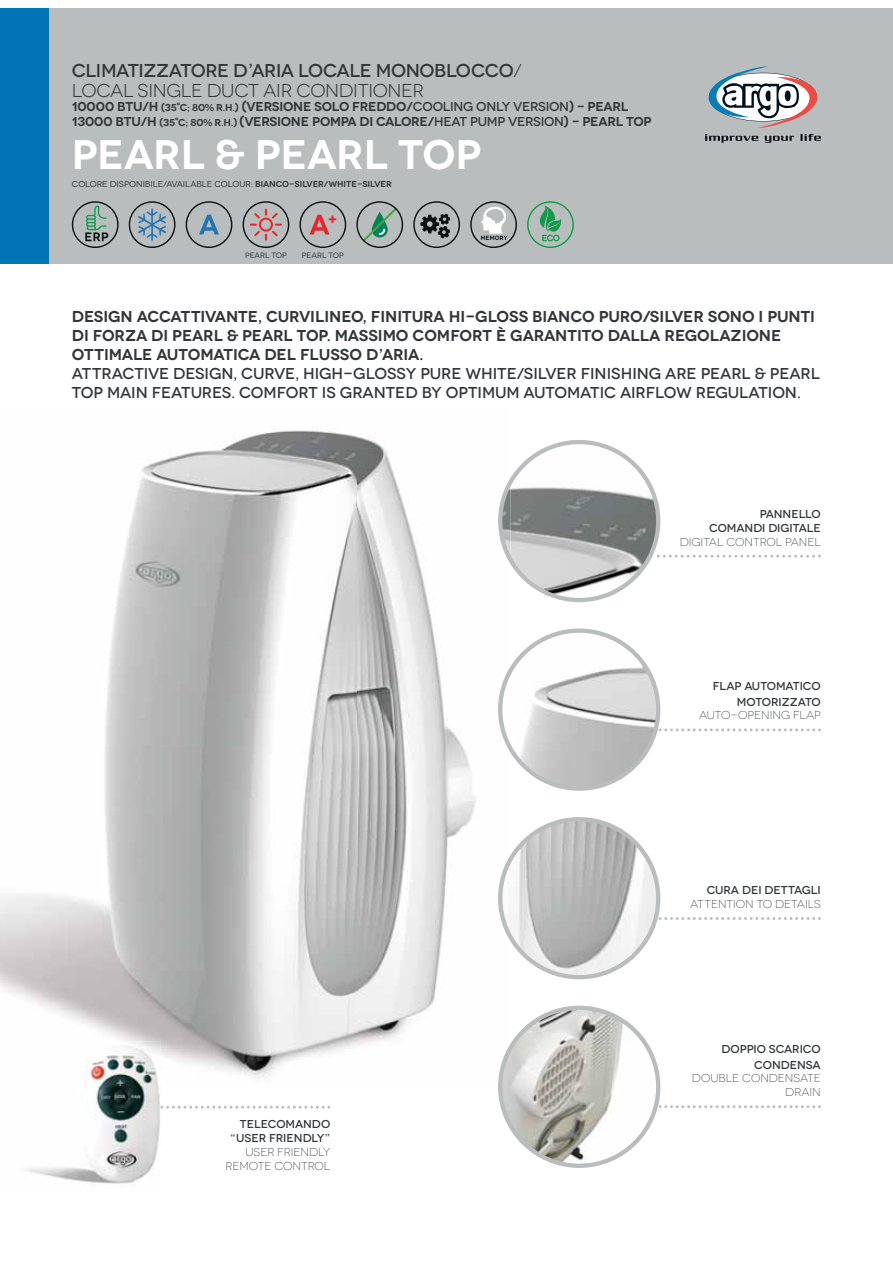
<style>
.page{position:relative;width:893px;height:1263px;background:#fff}
.page>*{position:absolute;margin:0;border:0;box-sizing:border-box;transform-origin:0 0}
.t1{font:600 41.25px "Novecentowide";letter-spacing:-.01em;color:#fff}
.t2{font:500 18.6px/20.1px "Novecentowide";letter-spacing:-.025em;color:#343739}
.t3{font:600 15.75px/18.9px "Novecentowide";letter-spacing:-.005em;color:#343739}
.t4{font:500 15.75px/18.9px "Novecentowide";letter-spacing:-.005em;color:#343739}
.t5{font:600 12.9px/14.2px "Novecentowide";letter-spacing:-.015em;color:#343739}
.t6{font:500 11.4px/13.8px "Novecentowide";letter-spacing:-.005em;color:#343739;text-align:right}
.t7{font:300 11.4px/13.8px "Novecentowide";color:#343739;text-align:right}
.t8{font:8.55px "Novecentowide";color:#343739}
.t9{font:7.8px "Novecentowide";letter-spacing:-.005em;color:#343739}
.s1{font-weight:400}
.s2{font-size:10.05px}
.s3{font-weight:500}
.s4{font-weight:600}
</style>
<div class="page">
<div style="left:0;top:9px;width:893px;height:255px;background:#babdbd"></div>
<img style="left:0;top:430px;width:476px;height:648px">
<svg style="left:498px;top:440px;width:323px;height:163px"></svg>
<svg style="left:708px;top:66px;width:110px;height:62px"></svg>
<svg style="left:705px;top:134px;width:53px;height:9px"></svg>
<svg style="left:764px;top:136px;width:30px;height:7px"></svg>
<svg style="left:800px;top:134px;width:21px;height:7px"></svg>
<svg style="left:299px;top:201px;width:47px;height:47px"></svg>
<svg style="left:186px;top:201px;width:46px;height:47px"></svg>
<svg style="left:129px;top:201px;width:46px;height:47px"></svg>
<svg style="left:470px;top:201px;width:47px;height:47px"></svg>
<svg style="left:413px;top:201px;width:47px;height:47px"></svg>
<svg style="left:527px;top:201px;width:47px;height:47px"></svg>
<svg style="left:72px;top:201px;width:47px;height:47px"></svg>
<svg style="left:243px;top:201px;width:46px;height:47px"></svg>
<svg style="left:356px;top:201px;width:47px;height:47px"></svg>
<img style="left:0;top:1042px;width:161px;height:142px">
<svg style="left:155px;top:1106px;width:175px;height:3px"></svg>
<svg style="left:498px;top:628px;width:323px;height:163px"></svg>
<svg style="left:498px;top:817px;width:323px;height:163px"></svg>
<svg style="left:498px;top:1005px;width:323px;height:163px"></svg>
<div style="left:0;top:9px;width:49px;height:255px;background:#0074b6"></div>
<p class="t2" style="left:72px;top:60px;width:452px">CLIMATIZZATORE D’ARIA LOCALE MONOBLOCCO<span class="s1">/<br>LOCAL SINGLE DUCT AIR CONDITIONER</span></p>
<p class="t5" style="left:72px;top:100px;width:581px">10000 BTU/H <span class="s2">(35°C; 80% R.H.)</span> (VERSIONE SOLO FREDDO/<span class="s3">COOLING ONLY VERSION</span>) - PEARL<br>13000 BTU/H <span class="s2">(35°C; 80% R.H.)</span> (VERSIONE POMPA DI CALORE/<span class="s3">HEAT PUMP VERSION</span>) - PEARL TOP</p>
<h1 class="t1" style="left:72px;top:130px;width:411px">PEARL &amp; PEARL TOP</h1>
<p class="t8" style="left:72px;top:179px;width:321px">COLORE DISPONIBILE/AVAILABLE COLOUR: <span class="s4">BIANCO-SILVER/WHITE-SILVER</span></p>
<p class="t9" style="left:245px;top:251px;width:43px">PEARL TOP</p>
<p class="t9" style="left:302px;top:251px;width:43px">PEARL TOP</p>
<p class="t3" style="left:72px;top:307px;width:745px">DESIGN ACCATTIVANTE, CURVILINEO, FINITURA HI-GLOSS BIANCO PURO/SILVER SONO I PUNTI<br>DI FORZA DI PEARL &amp; PEARL TOP. MASSIMO COMFORT È GARANTITO DALLA REGOLAZIONE<br>OTTIMALE AUTOMATICA DEL FLUSSO D’ARIA.</p>
<p class="t4" style="left:72px;top:364px;width:749px">ATTRACTIVE DESIGN, CURVE, HIGH-GLOSSY PURE WHITE/SILVER FINISHING ARE PEARL &amp; PEARL<br>TOP MAIN FEATURES. COMFORT IS GRANTED BY OPTIMUM AUTOMATIC AIRFLOW REGULATION.</p>
<p class="t6" style="left:709px;top:507px;width:113px">PANNELLO<br>COMANDI DIGITALE</p>
<p class="t7" style="left:680px;top:535px;width:143px">DIGITAL CONTROL PANEL</p>
<p class="t6" style="left:713px;top:679px;width:110px;line-height:15.3px">FLAP AUTOMATICO<br>MOTORIZZATO</p>
<p class="t7" style="left:699px;top:709px;width:123px">AUTO-OPENING FLAP</p>
<p class="t6" style="left:707px;top:883px;width:116px">CURA DEI DETTAGLI</p>
<p class="t7" style="left:690px;top:897px;width:132px">ATTENTION TO DETAILS</p>
<p class="t6" style="left:230px;top:1118px;width:102px">TELECOMANDO “USER FRIENDLY”</p>
<p class="t7" style="left:225px;top:1145px;width:106px">USER FRIENDLY<br>REMOTE CONTROL</p>
<p class="t6" style="left:721px;top:1042px;width:101px;line-height:15.3px">DOPPIO SCARICO<br>CONDENSA</p>
<p class="t7" style="left:692px;top:1072px;width:131px">DOUBLE CONDENSATE<br>DRAIN</p>
</div>
